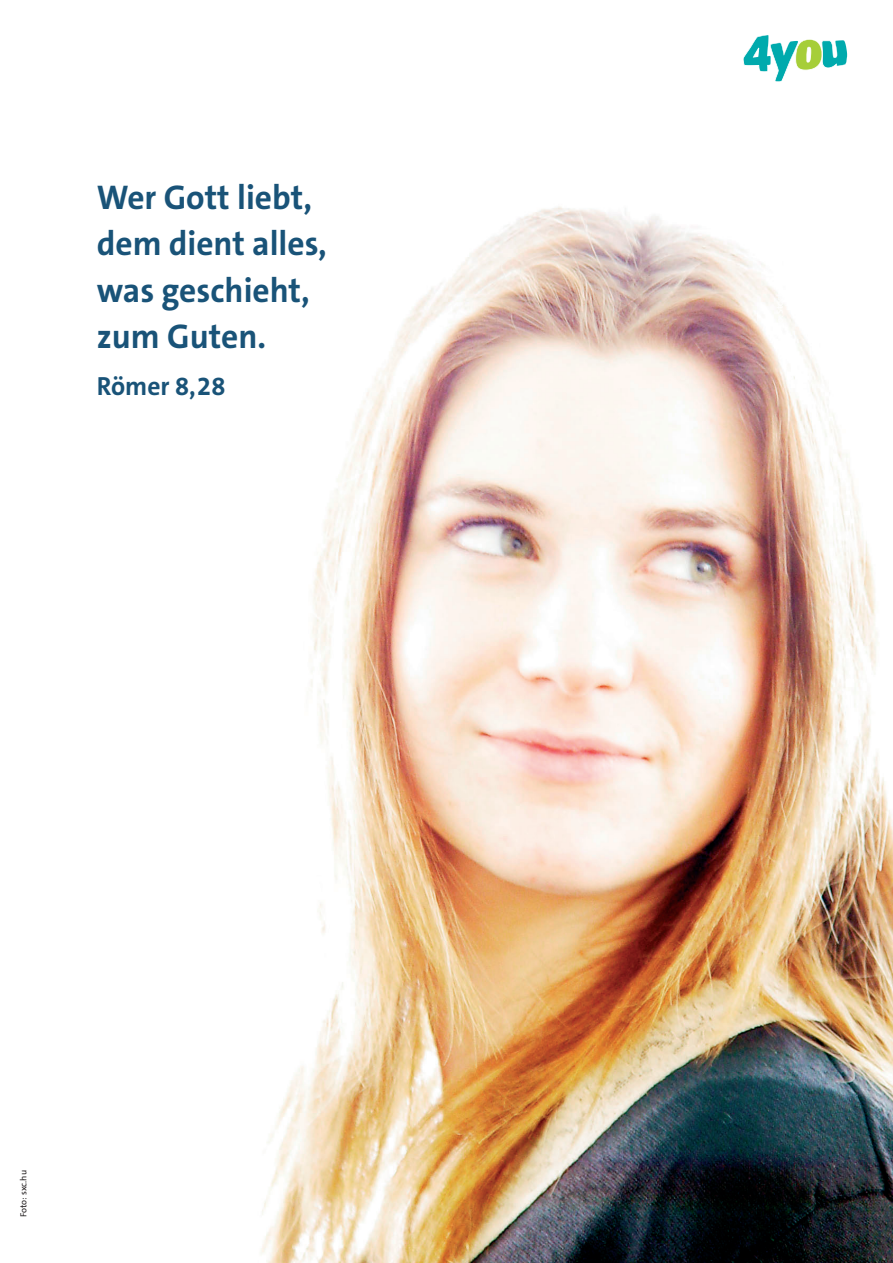
<style>
.page{position:relative;width:893px;height:1263px;background:#fff}
.page>*{position:absolute;margin:0;border:0;box-sizing:border-box;transform-origin:0 0}
.t1{font:700 34.5px/46.7px "The Sans C5";color:#195378}
.t2{font:700 26.4px "The Sans C5";color:#195378}
.t3{font:8.85px "The Sans C5";letter-spacing:-.01em;color:#231f20}
</style>
<div class="page">
<img style="left:261px;top:53px;width:632px;height:1210px">
<svg style="left:743px;top:35px;width:104px;height:47px"></svg>
<p class="t1" style="left:97px;top:174px;width:232px">Wer Gott liebt, dem dient alles, was geschieht, zum Guten.</p>
<p class="t2" style="left:97px;top:369px;width:130px">Römer 8,28</p>
<p class="t3" style="left:18px;top:1217px;width:48px;rotate:-90deg">Foto: sxc.hu</p>
</div>
